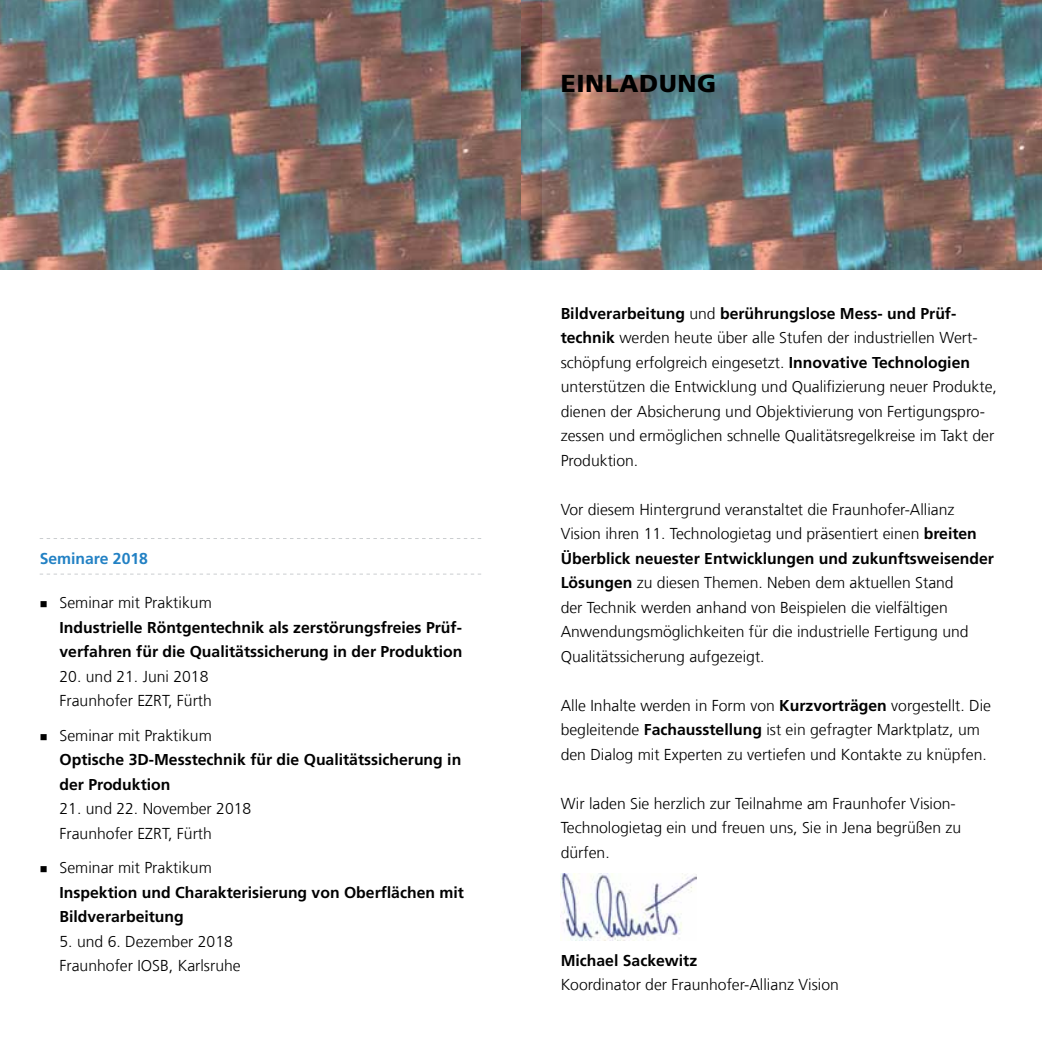
<style>
.page{position:relative;width:1042px;height:1042px;background:#fff}
.page>*{position:absolute;margin:0;border:0;box-sizing:border-box;transform-origin:0 0}
.t1{font:900 24.5px "Frutiger LT Com";color:#000}
.t2{font:300 15.75px/24.5px "Frutiger LT Com";color:#000}
.t3{font:700 15.75px/24.5px "Frutiger LT Com";color:#000}
.t4{font:700 15.75px "Frutiger LT Com";color:#2281c4}
.s1{font-weight:700}
</style>
<div class="page">
<svg style="left:40px;top:538px;width:441px;height:1px"></svg>
<svg style="left:40px;top:574px;width:441px;height:1px"></svg>
<img style="left:0;top:0;width:521px;height:269px">
<img style="left:521px;top:0;width:521px;height:270px">
<img style="left:561px;top:873px;width:135px;height:67px">
<p class="t4" style="left:40px;top:549px;width:110px">Seminare 2018</p>
<p class="t2" style="left:60px;top:590px;width:154px">Seminar mit Praktikum</p>
<p class="t3" style="left:60px;top:615px;width:404px">Industrielle Röntgentechnik als zerstörungsfreies Prüf&shy;verfahren für die Qualitätssicherung in der Produktion</p>
<p class="t2" style="left:60px;top:664px;width:154px">20. und 21. Juni 2018<br>Fraunhofer EZRT, Fürth</p>
<p class="t2" style="left:60px;top:723px;width:154px">Seminar mit Praktikum</p>
<p class="t3" style="left:60px;top:747px;width:403px">Optische 3D-Messtechnik für die Qualitätssicherung in der Produktion</p>
<p class="t2" style="left:60px;top:796px;width:193px">21. und 22. November 2018<br>Fraunhofer EZRT, Fürth</p>
<p class="t2" style="left:60px;top:855px;width:154px">Seminar mit Praktikum</p>
<p class="t3" style="left:60px;top:880px;width:406px">Inspektion und Charakterisierung von Oberflächen mit<br>Bildverarbeitung</p>
<p class="t2" style="left:60px;top:929px;width:183px">5. und 6. Dezember 2018<br>Fraunhofer IOSB, Karlsruhe</p>
<h1 class="t1" style="left:561px;top:69px;width:15px">EIN</h1>
<h1 class="t1" style="left:605px;top:69px;width:35px">LADUNG</h1>
<p class="t2" style="left:561px;top:301px;width:438px"><span class="s1">Bildverarbeitung</span> und <span class="s1">berührungslose Mess- und Prüf&shy;technik</span> werden heute über alle Stufen der industriellen Wert&shy;schöpfung erfolgreich eingesetzt. <span class="s1">Innovative Technologien </span>unterstützen die Entwicklung und Qualifizierung neuer Produkte, dienen der Absicherung und Objektivierung von Fertigungspro&shy;zessen und ermöglichen schnelle Qualitätsregelkreise im Takt der Produktion.</p>
<p class="t2" style="left:561px;top:497px;width:435px">Vor diesem Hintergrund veranstaltet die Fraunhofer-Allianz Vision ihren 11. Technologietag und präsentiert einen <span class="s1">breiten Überblick neuester Entwicklungen und zukunftsweisender Lösungen</span> zu diesen Themen. Neben dem aktuellen Stand<br>der Technik werden anhand von Beispielen die vielfältigen Anwendungsmöglichkeiten für die industrielle Fertigung und Qualitätssicherung aufgezeigt.</p>
<p class="t2" style="left:561px;top:693px;width:432px">Alle Inhalte werden in Form von <span class="s1">Kurzvorträgen</span> vorgestellt. Die begleitende <span class="s1">Fachausstellung</span> ist ein gefragter Marktplatz, um den Dialog mit Experten zu vertiefen und Kontakte zu knüpfen.</p>
<p class="t2" style="left:561px;top:791px;width:402px">Wir laden Sie herzlich zur Teilnahme am Fraunhofer Vision-<br>Technologietag ein und freuen uns, Sie in Jena begrüßen zu dürfen.</p>
<p class="t3" style="left:561px;top:948px;width:138px">Michael Sackewitz</p>
<p class="t2" style="left:561px;top:973px;width:280px">Koordinator der Fraunhofer-Allianz Vision</p>
</div>
